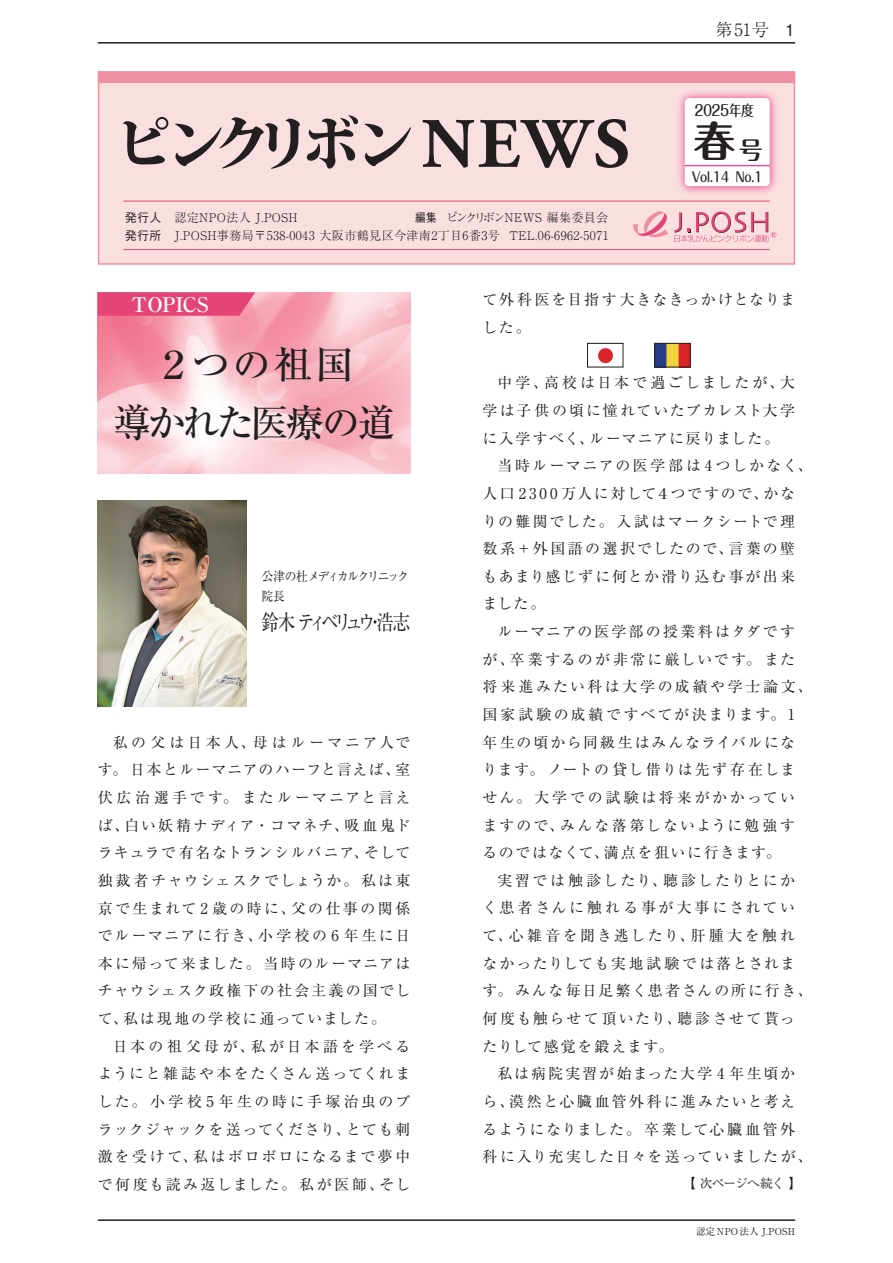
<style>
.page{position:relative;width:893px;height:1263px;background:#fff}
.page>*{position:absolute;margin:0;border:0;box-sizing:border-box;transform-origin:0 0}
.t1{font:800 59.25px "Koz Min Pro";letter-spacing:-.2em;color:#231f20}
.t2{font:700 42px "Maru Fo Pro";color:#231f20}
.t3{font:500 38.25px/58.5px "Ryumin Pro";letter-spacing:-.065em;color:#231f20;text-align:center}
.t4{font:21.3px "Ryumin Pro";letter-spacing:-.275em;color:#231f20;scale:.82 1}
.t5{font:700 20.25px "Ryumin Pro";letter-spacing:-.015em;color:#fff}
.t6{font:300 16.95px "Ryumin Pro";color:#231f20}
.t7{font:500 15px "Maru Fo Pro";letter-spacing:-.05em;color:#231f20;scale:.87 1}
.t8{font:14.85px/27.6px "Ryumin Pro";letter-spacing:.13em;color:#231f20}
.t9{font:14.85px/27.6px "Ryumin Pro";letter-spacing:.095em;color:#231f20}
.t10{font:500 13.5px "Maru Fo Pro";letter-spacing:-.05em;color:#231f20;scale:.9 1}
.t11{font:12.75px/19.2px "Ryumin Pro";letter-spacing:-.135em;color:#231f20;scale:.92 1}
.t12{font:12.75px "Ryumin Pro";letter-spacing:-.065em;color:#231f20}
.t13{font:300 12px/18px "Ryumin Pro";letter-spacing:.035em;color:#231f20}
.t14{font:9.6px "Ryumin Pro";letter-spacing:.025em;color:#231f20}
.s1{font-family:"Adobe Garamond Pro";font-weight:700;font-size:70.65px}
.s2{font-family:"Gothic BBB Pro";font-weight:500}
.s3{font-family:"Gothic BBB Pro";font-weight:500;font-size:15.9px}
.s4{font-size:24px}
</style>
<div class="page">
<hr style="left:98px;top:42px;width:697px;height:2px;background:#231f20">
<hr style="left:98px;top:1219px;width:697px;height:2px;background:#231f20">
<div style="left:98px;top:71px;width:697px;height:194px;background:#fadfe1;border:2px solid #ee91a2"></div>
<div style="left:98px;top:71px;width:697px;height:12px;background:#ee91a2"></div>
<img style="left:678px;top:91px;width:99px;height:103px">
<div style="left:685px;top:98px;width:85px;height:88px;background:#fff;border-radius:4px"></div>
<hr style="left:685px;top:165px;width:85px;height:1px;background:#ed028c">
<hr style="left:123px;top:201px;width:647px;height:1px;background:#e54576">
<hr style="left:123px;top:249px;width:647px;height:1px;background:#e54576">
<svg style="left:674px;top:211px;width:102px;height:31px"></svg>
<svg style="left:633px;top:211px;width:35px;height:26px"></svg>
<img style="left:598px;top:348px;width:16px;height:16px">
<div style="left:587px;top:343px;width:36px;height:24px;border:1px solid #231f20"></div>
<img style="left:656px;top:345px;width:32px;height:20px">
<div style="left:654px;top:343px;width:36px;height:24px;border:1px solid #231f20"></div>
<img style="left:98px;top:292px;width:312px;height:181px">
<svg style="left:98px;top:292px;width:157px;height:24px;background:#e64b7a"></svg>
<img style="left:98px;top:501px;width:149px;height:206px">
<h1 class="t1" style="left:114px;top:100px;width:517px">ピンクリボン <span class="s1">NEWS</span></h1>
<p class="t13" style="left:415px;top:207px;width:194px"><span class="s2">編集　</span>ピンクリボンNEWS 編集委員会</p>
<p class="t13" style="left:125px;top:207px;width:485px"><span class="s2">発行人　</span>認定NPO法人 J.POSH<br><span class="s2">発行所　</span>J.POSH事務局〒538-0043 大阪市鶴見区今津南2丁目6番3号 TEL.06-6962-5071</p>
<p class="t6" style="left:716px;top:17px;width:81px">第51号<span class="s3">　1</span></p>
<p class="t7" style="left:694px;top:98px;width:70px">2025年度</p>
<h2 class="t2" style="left:694px;top:108px;width:71px">春<span class="s4">号</span></h2>
<p class="t10" style="left:692px;top:166px;width:80px">Vol.14 No.1</p>
<h3 class="t5" style="left:131px;top:288px;width:79px">TOPICS</h3>
<h3 class="t3" style="left:113px;top:332px;width:284px">２つの祖国<br>導かれた医療の道</h3>
<p class="t11" style="left:261px;top:566px;width:162px">公津の杜メディカルクリニック院長</p>
<h3 class="t4" style="left:261px;top:606px;width:183px">鈴木 ティベリュウ・浩志</h3>
<p class="t8" style="left:98px;top:727px;width:314px;text-align:justify;text-indent:15px">私の父は日本人、母はルーマニア人です。日本とルーマニアのハーフと言えば、室伏広治選手です。またルーマニアと言えば、白い妖精ナディア・コマネチ、吸血鬼ドラキュラで有名なトランシルバニア、そして独裁者チャウシェスクでしょうか。私は東京で生まれて 2 歳の時に、父の仕事の関係でルーマニアに行き、小学校の 6 年生に日本に帰って来ました。当時のルーマニアはチャウシェスク政権下の社会主義の国でして、私は現地の学校に通っていました。</p>
<p class="t8" style="left:98px;top:1031px;width:314px;text-align:justify;text-indent:15px">日本の祖父母が、私が日本語を学べるようにと雑誌や本をたくさん送ってくれました。小学校5 年生の時に手塚治虫のブラックジャックを送ってくださり、とても刺激を受けて、私はボロボロになるまで夢中で何度も読み返しました。私が医師、そし</p>
<p class="t9" style="left:483px;top:285px;width:314px">て外科医を目指す大きなきっかけとなりました。</p>
<p class="t8" style="left:483px;top:368px;width:314px;text-align:justify;text-indent:15px">中学、高校は日本で過ごしましたが、大学は子供の頃に憧れていたブカレスト大学に入学すべく、ルーマニアに戻りました。</p>
<p class="t8" style="left:483px;top:451px;width:331px;text-indent:15px">当時ルーマニアの医学部は4つしかなく、人口 2300 万人に対して４つですので、かなりの難関でした。入試はマークシートで理数系＋外国語の選択でしたので、言葉の壁もあまり感じずに何とか滑り込む事が出来ました。</p>
<p class="t8" style="left:483px;top:617px;width:331px;text-indent:15px">ルーマニアの医学部の授業料はタダですが、卒業するのが非常に厳しいです。また将来進みたい科は大学の成績や学士論文、国家試験の成績ですべてが決まります。1年生の頃から同級生はみんなライバルになります。ノートの貸し借りは先ず存在しません。大学での試験は将来がかかっていますので、みんな落第しないように勉強するのではなくて、満点を狙いに行きます。</p>
<p class="t8" style="left:483px;top:865px;width:331px;text-indent:15px">実習では触診したり、聴診したりとにかく患者さんに触れる事が大事にされていて、心雑音を聞き逃したり、肝腫大を触れなかったりしても実地試験では落とされます。みんな毎日足繁く患者さんの所に行き、何度も触らせて頂いたり、聴診させて貰ったりして感覚を鍛えます。</p>
<p class="t8" style="left:483px;top:1059px;width:331px;text-indent:15px">私は病院実習が始まった大学 4 年生頃から、漠然と心臓血管外科に進みたいと考えるようになりました。卒業して心臓血管外科に入り充実した日々を送っていましたが、</p>
<p class="t12" style="left:683px;top:1173px;width:120px">【 次ページへ続く 】</p>
<p class="t14" style="left:696px;top:1224px;width:101px">認定 NPO法人 J.POSH</p>
</div>
